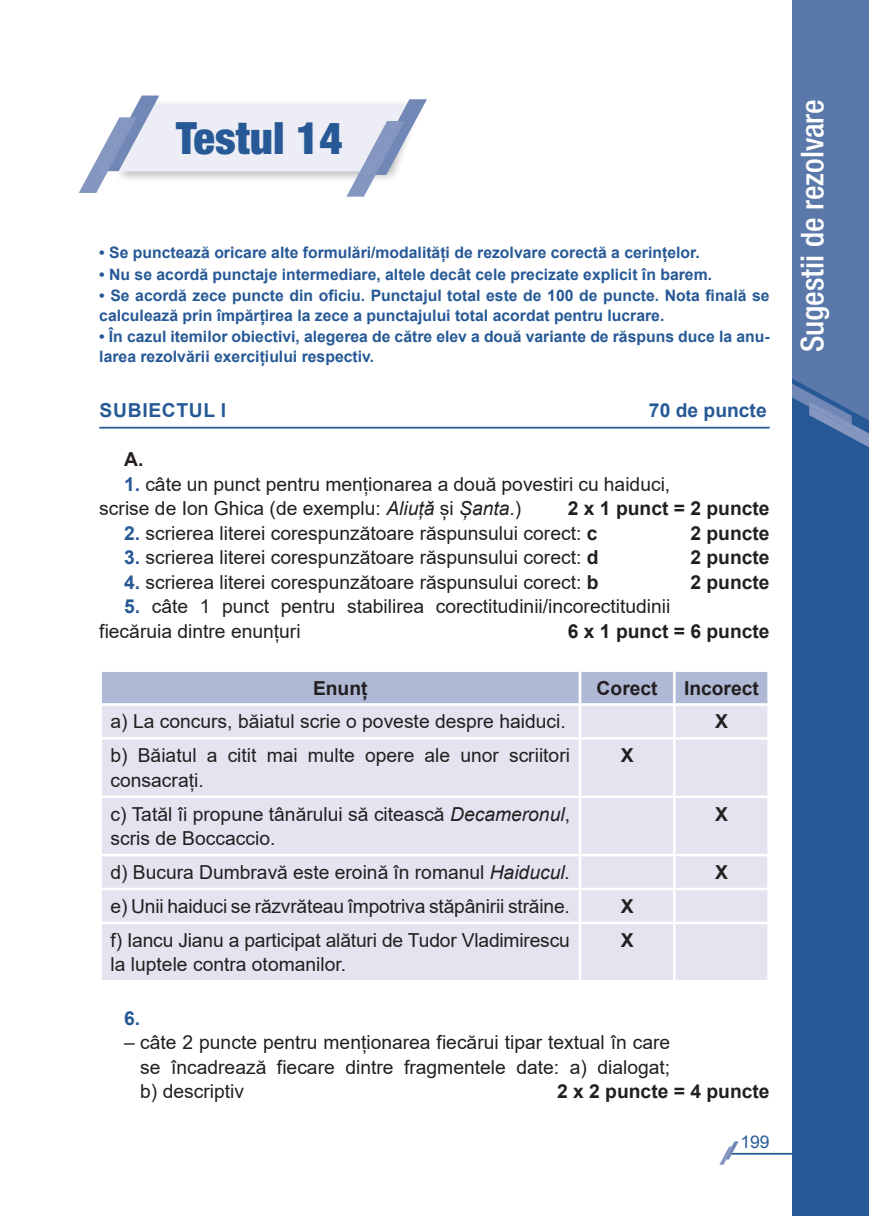
<style>
.page{position:relative;width:869px;height:1216px;background:#fff}
.page>*{position:absolute;margin:0;border:0;box-sizing:border-box;transform-origin:0 0}
.t1{font:900 condensed 44.62px "Helvetica Neue LT Pro";color:#265996}
.t2{font:500 condensed 31.5px "Helvetica Neue LT Pro";color:#fff}
.Text_baza{font:19.25px/24.5px "Arial";color:#231f20}
.Cerinta_1a_b_c{font:19.25px/24.5px "Arial";color:#231f20}
.Barem{font:19.25px/24.5px "Arial";color:#231f20;text-align:justify}
.Cerinta_1a_b_c-2{font:700 19.25px "Arial";color:#231f20}
.Text_baza-2{font:700 19.25px "Arial";color:#231f20}
.Barem-2{font:700 19.25px "Arial";color:#231f20}
.Subiectul{font:700 19.25px "Arial";letter-spacing:.035em;color:#265996}
.Subiectul-2{font:700 19.25px "Arial";color:#265996}
.Cerinta_1a_b_c-3{font:700 19.25px "Arial";color:#265996}
.t3{font:17.5px "Arial";color:#265996}
.Text_baza-3{font:700 15.75px/19.2px "Arial";color:#265996}
.s1{font-weight:700;color:#265996}
.s2{font-style:italic}
.s3{font-weight:700}
</style>
<div class="page">
<hr style="left:731px;top:1152px;width:137px;height:2px;background:#265996">
<svg style="left:720px;top:1141px;width:18px;height:23px"></svg>
<div style="left:791px;top:0;width:77px;height:1215px;background:#265996"></div>
<svg style="left:791px;top:0;width:77px;height:447px;background:#5b78aa"></svg>
<hr style="left:99px;top:427px;width:670px;height:1px;background:#265996">
<div style="left:102px;top:672px;width:665px;height:31px;background:#afb9d5"></div>
<div style="left:102px;top:706px;width:665px;height:273px;background:#e3e4ef"></div>
<hr style="left:578px;top:672px;width:3px;height:31px;background:#fff">
<hr style="left:672px;top:672px;width:3px;height:31px;background:#fff">
<hr style="left:578px;top:705px;width:3px;height:32px;background:#fff">
<hr style="left:672px;top:705px;width:3px;height:32px;background:#fff">
<hr style="left:99px;top:737px;width:480px;height:2px;background:#fff">
<hr style="left:579px;top:737px;width:95px;height:2px;background:#fff">
<hr style="left:578px;top:739px;width:3px;height:56px;background:#fff">
<hr style="left:674px;top:737px;width:95px;height:2px;background:#fff">
<hr style="left:672px;top:739px;width:3px;height:56px;background:#fff">
<hr style="left:99px;top:795px;width:480px;height:3px;background:#fff">
<hr style="left:579px;top:795px;width:95px;height:3px;background:#fff">
<hr style="left:578px;top:798px;width:3px;height:55px;background:#fff">
<hr style="left:674px;top:795px;width:95px;height:3px;background:#fff">
<hr style="left:672px;top:798px;width:3px;height:55px;background:#fff">
<hr style="left:99px;top:853px;width:480px;height:3px;background:#fff">
<hr style="left:579px;top:853px;width:95px;height:3px;background:#fff">
<hr style="left:578px;top:856px;width:3px;height:31px;background:#fff">
<hr style="left:674px;top:853px;width:95px;height:3px;background:#fff">
<hr style="left:672px;top:856px;width:3px;height:31px;background:#fff">
<hr style="left:99px;top:887px;width:480px;height:3px;background:#fff">
<hr style="left:579px;top:887px;width:95px;height:3px;background:#fff">
<hr style="left:578px;top:890px;width:3px;height:31px;background:#fff">
<hr style="left:674px;top:887px;width:95px;height:3px;background:#fff">
<hr style="left:672px;top:890px;width:3px;height:31px;background:#fff">
<hr style="left:99px;top:921px;width:480px;height:3px;background:#fff">
<hr style="left:579px;top:921px;width:95px;height:3px;background:#fff">
<hr style="left:578px;top:924px;width:3px;height:55px;background:#fff">
<hr style="left:674px;top:921px;width:95px;height:3px;background:#fff">
<hr style="left:672px;top:924px;width:3px;height:55px;background:#fff">
<svg style="left:79px;top:95px;width:348px;height:102px"></svg>
<p class="t1" style="left:176px;top:110px;width:168px">Testul 14</p>
<p class="Text_baza-3" style="left:99px;top:243px;width:601px">• Se punctează oricare alte formulări/modalități de rezolvare corectă a cerințelor.</p>
<p class="Text_baza-3" style="left:99px;top:265px;width:614px">• Nu se acordă punctaje intermediare, altele decât cele precizate explicit în barem.</p>
<p class="Text_baza-3" style="left:99px;top:286px;width:671px">• Se acordă zece puncte din oficiu. Punctajul total este de 100 de puncte. Nota finală se calculează prin împărțirea la zece a punctajului total acordat pentru lucrare.</p>
<p class="Text_baza-3" style="left:99px;top:327px;width:671px">• În cazul itemilor obiectivi, alegerea de către elev a două variante de răspuns duce la anu&shy;larea rezolvării exercițiului respectiv.</p>
<p class="Subiectul" style="left:100px;top:396px;width:128px">SUBIECTUL I</p>
<p class="Subiectul-2" style="left:648px;top:396px;width:119px">70 de puncte</p>
<p class="Text_baza-2" style="left:124px;top:446px;width:21px">A.</p>
<p class="Cerinta_1a_b_c" style="left:99px;top:471px;width:572px;text-indent:25px"><span class="s1">1.</span> câte un punct pentru menționarea a două povestiri cu haiduci, scrise de Ion Ghica (de exemplu: <span class="s2">Aliuță</span> și <span class="s2">Șanta</span>.)</p>
<p class="Cerinta_1a_b_c-2" style="left:567px;top:495px;width:203px">2 x 1 punct = 2 puncte</p>
<p class="Cerinta_1a_b_c" style="left:124px;top:520px;width:474px"><span class="s1">2.</span> scrierea literei corespunzătoare răspunsului corect: <span class="s3">c</span></p>
<p class="Cerinta_1a_b_c-2" style="left:690px;top:519px;width:81px">2 puncte</p>
<p class="Cerinta_1a_b_c" style="left:124px;top:545px;width:475px"><span class="s1">3.</span> scrierea literei corespunzătoare răspunsului corect: <span class="s3">d</span></p>
<p class="Cerinta_1a_b_c-2" style="left:690px;top:544px;width:81px">2 puncte</p>
<p class="Cerinta_1a_b_c" style="left:124px;top:569px;width:475px"><span class="s1">4.</span> scrierea literei corespunzătoare răspunsului corect: <span class="s3">b</span></p>
<p class="Cerinta_1a_b_c-2" style="left:690px;top:568px;width:81px">2 puncte</p>
<p class="Cerinta_1a_b_c" style="left:99px;top:594px;width:572px;text-indent:25px"><span class="s1">5.</span> câte 1 punct pentru stabilirea corectitudinii/incorectitudinii fiecăruia dintre enunțuri</p>
<p class="Cerinta_1a_b_c-2" style="left:567px;top:617px;width:203px">6 x 1 punct = 6 puncte</p>
<p class="Text_baza-2" style="left:313px;top:674px;width:56px">Enunț</p>
<p class="Text_baza-2" style="left:596px;top:674px;width:62px">Corect</p>
<p class="Text_baza-2" style="left:684px;top:674px;width:76px">Incorect</p>
<p class="Text_baza" style="left:110px;top:709px;width:456px">a) La concurs, băiatul scrie o poveste despre haiduci.</p>
<p class="Text_baza-2" style="left:714px;top:708px;width:14px">X</p>
<p class="Text_baza" style="left:110px;top:743px;width:461px">b) Băiatul a citit mai multe opere ale unor scriitori consacrați.</p>
<p class="Text_baza-2" style="left:620px;top:742px;width:14px">X</p>
<p class="Text_baza" style="left:110px;top:801px;width:461px">c) Tatăl îi propune tânărului să citească <span class="s2">Decameronul</span>, scris de Boccaccio.</p>
<p class="Text_baza-2" style="left:714px;top:800px;width:14px">X</p>
<p class="Text_baza" style="left:110px;top:859px;width:461px">d) Bucura Dumbravă este eroină în romanul <span class="s2">Haiducul.</span></p>
<p class="Text_baza-2" style="left:714px;top:858px;width:14px">X</p>
<p class="Text_baza" style="left:110px;top:893px;width:460px">e) Unii haiduci se răzvrăteau împotriva stăpânirii străine.</p>
<p class="Text_baza-2" style="left:620px;top:892px;width:14px">X</p>
<p class="Text_baza" style="left:110px;top:927px;width:460px">f) Iancu Jianu a participat alături de Tudor Vladimirescu la luptele contra otomanilor.</p>
<p class="Text_baza-2" style="left:620px;top:926px;width:14px">X</p>
<p class="Cerinta_1a_b_c-3" style="left:124px;top:1004px;width:18px">6.</p>
<p class="Barem" style="left:140px;top:1029px;width:531px;text-indent:-16px">– câte 2 puncte pentru menționarea fiecărui tipar textual în care se încadrează fiecare dintre fragmentele date: a) dialogat; b) descriptiv</p>
<p class="Barem-2" style="left:557px;top:1077px;width:214px">2 x 2 puncte = 4 puncte</p>
<p class="t3" style="left:740px;top:1129px;width:31px">199</p>
<h2 class="t2" style="left:793px;top:352px;width:254px;rotate:-90deg">Sugestii de rezolvare</h2>
</div>
